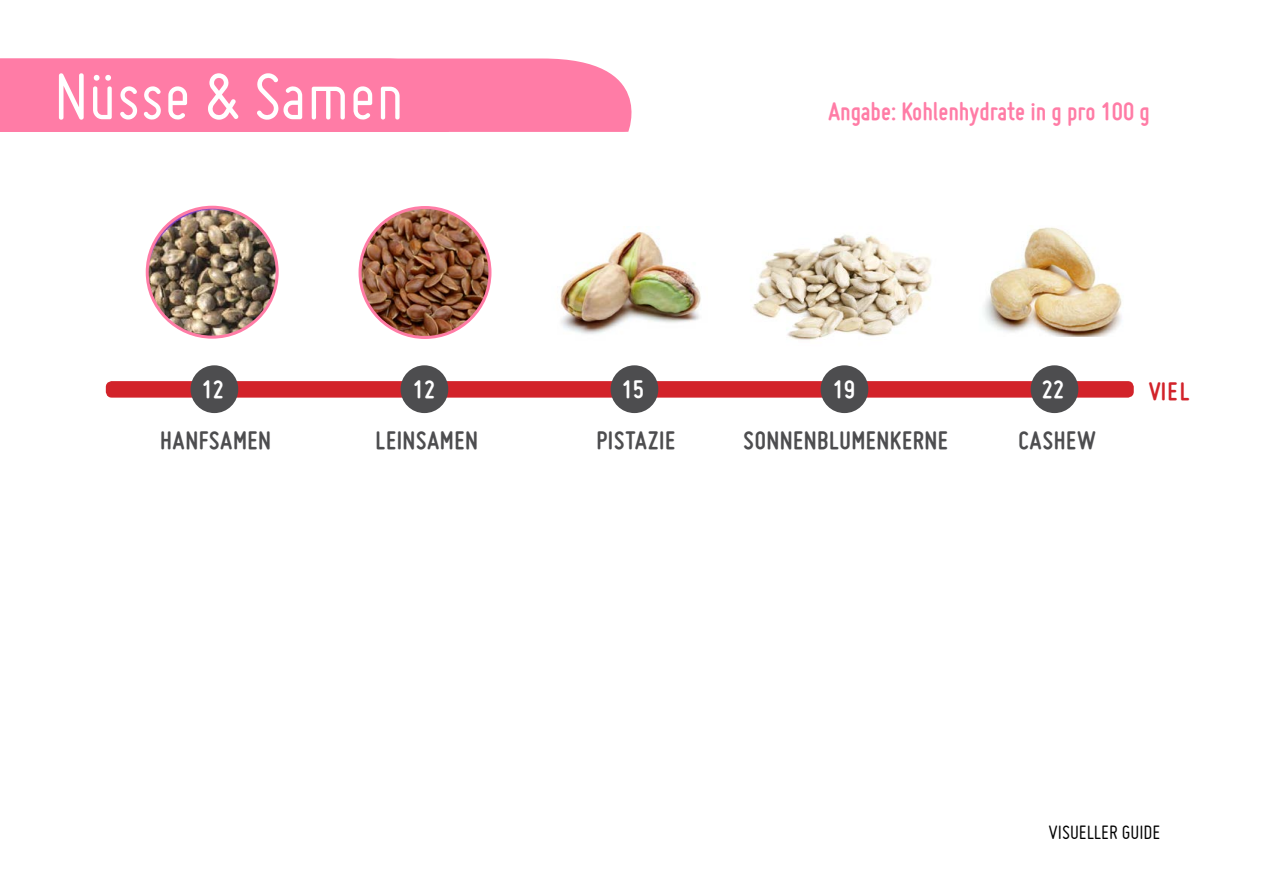
<style>
.page{position:relative;width:1263px;height:893px;background:#fff}
.page>*{position:absolute;margin:0;border:0;box-sizing:border-box;transform-origin:0 0}
.t1{font:72px "Miso";color:#fff}
.t2{font:700 27px "Miso";letter-spacing:.025em;color:#4d4d4f}
.t3{font:700 27px "Miso";color:#ff7ca6}
.t4{font:700 27px "Miso";color:#fff}
.t5{font:700 27px "Miso";color:#d2232a}
.t6{font:21px "Miso";color:#000}
</style>
<div class="page">
<svg style="left:470px;top:59px;width:162px;height:73px;background:#ff85ac"></svg>
<div style="left:106px;top:381px;width:1028px;height:17px;background:#d2232a;border-radius:6px"></div>
<div style="left:0;top:59px;width:470px;height:73px;background:#ff7ca6"></div>
<img style="left:753px;top:234px;width:179px;height:106px">
<img style="left:984px;top:227px;width:138px;height:110px">
<img style="left:560px;top:231px;width:141px;height:103px">
<img style="left:360px;top:208px;width:130px;height:129px;border-radius:65px">
<div style="left:359px;top:206px;width:132px;height:133px;border:3px solid #ff7ca6;border-radius:50%"></div>
<img style="left:147px;top:207px;width:130px;height:130px;border-radius:65px">
<div style="left:146px;top:206px;width:133px;height:133px;border:3px solid #ff7ca6;border-radius:50%"></div>
<div style="left:190px;top:365px;width:48px;height:48px;background:#4d4d4f;border-radius:50%"></div>
<div style="left:401px;top:365px;width:47px;height:48px;background:#4d4d4f;border-radius:50%"></div>
<div style="left:610px;top:365px;width:48px;height:48px;background:#4d4d4f;border-radius:50%"></div>
<div style="left:820px;top:365px;width:48px;height:48px;background:#4d4d4f;border-radius:50%"></div>
<div style="left:1030px;top:365px;width:48px;height:48px;background:#4d4d4f;border-radius:50%"></div>
<h1 class="t1" style="left:54px;top:57px;width:351px">Nüsse &amp; Samen</h1>
<p class="t3" style="left:828px;top:96px;width:323px">Angabe: Kohlenhydrate in g pro 100 g</p>
<p class="t4" style="left:202px;top:374px;width:24px">12</p>
<p class="t4" style="left:413px;top:374px;width:24px">12</p>
<p class="t4" style="left:622px;top:374px;width:24px">15</p>
<p class="t4" style="left:833px;top:374px;width:24px">19</p>
<p class="t4" style="left:1042px;top:374px;width:24px">22</p>
<p class="t5" style="left:1149px;top:376px;width:42px">VIEL</p>
<p class="t2" style="left:160px;top:425px;width:113px">HANFSAMEN</p>
<p class="t2" style="left:376px;top:425px;width:104px">LEINSAMEN</p>
<p class="t2" style="left:596px;top:425px;width:80px">PISTAZIE</p>
<p class="t2" style="left:743px;top:425px;width:206px">SONNENBLUMENKERNE</p>
<p class="t2" style="left:1018px;top:425px;width:79px">CASHEW</p>
<p class="t6" style="left:1048px;top:821px;width:113px">VISUELLER GUIDE</p>
</div>
